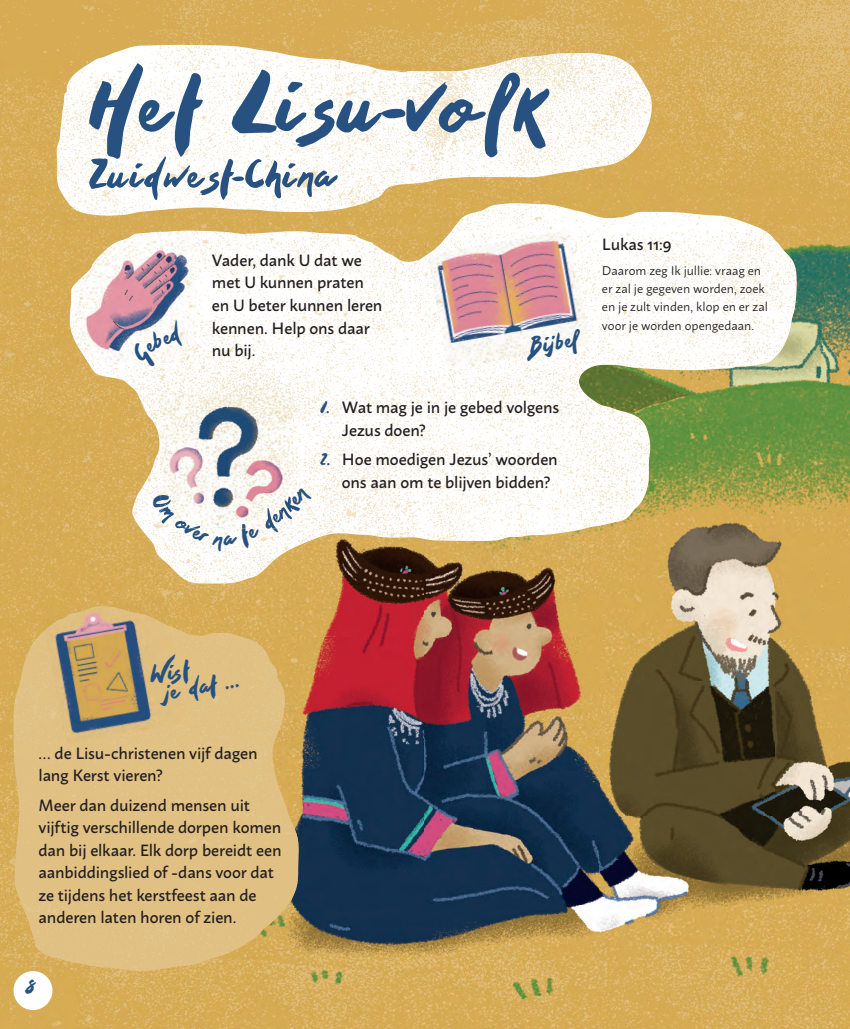
<style>
.page{position:relative;width:850px;height:1029px;background:#fff}
.page>*{position:absolute;margin:0;border:0;box-sizing:border-box;transform-origin:0 0}
.t1{font:112.5px "Wildbelle";letter-spacing:-.025em;color:#265180}
.t2{font:55px "Wildbelle";letter-spacing:-.005em;color:#265180}
.t3{font:32.5px "Wildbelle";color:#265180}
.t4{font:25px "Wildbelle";color:#265180}
.t5{font:500 16.25px/22.5px "Macho";letter-spacing:-.01em;color:#231f20}
.t6{font:12.5px/18.1px "Macho";color:#231f20}
.s1{font-family:"Wildbelle";font-weight:400;font-size:23.75px;color:#265180}
</style>
<div class="page">
<img style="left:0;top:0;width:850px;height:57px">
<img style="left:0;top:57px;width:850px;height:133px">
<img style="left:0;top:190px;width:76px;height:491px">
<img style="left:653px;top:190px;width:197px;height:45px">
<img style="left:798px;top:235px;width:52px;height:44px">
<img style="left:774px;top:279px;width:76px;height:749px">
<img style="left:76px;top:584px;width:43px;height:11px">
<img style="left:119px;top:584px;width:44px;height:11px">
<img style="left:600px;top:584px;width:174px;height:444px">
<img style="left:251px;top:584px;width:174px;height:187px">
<img style="left:425px;top:584px;width:175px;height:187px">
<img style="left:163px;top:584px;width:88px;height:21px">
<img style="left:0;top:681px;width:32px;height:347px">
<img style="left:299px;top:771px;width:301px;height:134px">
<img style="left:32px;top:973px;width:44px;height:55px">
<img style="left:207px;top:905px;width:393px;height:123px">
<img style="left:76px;top:973px;width:131px;height:55px">
<img style="left:56px;top:44px;width:597px;height:172px">
<img style="left:69px;top:202px;width:729px;height:382px">
<img style="left:13px;top:605px;width:286px;height:366px">
<img style="left:74px;top:230px;width:121px;height:132px">
<img style="left:428px;top:229px;width:162px;height:140px">
<img style="left:43px;top:595px;width:126px;height:35px">
<img style="left:45px;top:606px;width:142px;height:138px">
<img style="left:160px;top:395px;width:133px;height:92px">
<div style="left:14px;top:970px;width:38px;height:39px;background:#fff;border-radius:50%"></div>
<svg style="left:150px;top:487px;width:162px;height:64px"></svg>
<svg style="left:130px;top:320px;width:57px;height:49px"></svg>
<h1 class="t1" style="left:89px;top:26px;width:462px">Het Lisu-volk</h1>
<h2 class="t2" style="left:89px;top:136px;width:250px">Zuidwest-China</h2>
<p class="t5" style="left:212px;top:250px;width:172px">Vader, dank U dat we met U kunnen praten en U beter kunnen leren kennen. Help ons daar nu bij.</p>
<h3 class="t3" style="left:521px;top:325px;width:58px;rotate:-10deg">Bijbel</h3>
<p class="t5" style="left:342px;top:397px;width:219px;text-indent:-21px"><span class="s1">1.</span> Wat mag je in je gebed volgens<br>Jezus doen?</p>
<p class="t5" style="left:342px;top:449px;width:217px;text-indent:-21px"><span class="s1">2.</span> Hoe moedigen Jezus’ woorden ons aan om te blijven bidden?</p>
<p class="t5" style="left:602px;top:234px;width:71px">Lukas 11:9</p>
<p class="t6" style="left:602px;top:262px;width:167px">Daarom zeg Ik jullie: vraag en er zal je gegeven worden, zoek en je zult vinden, klop en er zal voor je worden opengedaan.</p>
<h3 class="t3" style="left:146px;top:653px;width:43px;rotate:-10deg">Wis t</h3>
<h3 class="t3" style="left:155px;top:670px;width:82px;rotate:-10deg">je dat ...</h3>
<p class="t5" style="left:39px;top:742px;width:221px">… de Lisu-christenen vijf dagen lang Kerst vieren?</p>
<p class="t5" style="left:39px;top:794px;width:245px">Meer dan duizend mensen uit vijftig verschillende dorpen komen dan bij elkaar. Elk dorp bereidt een aanbiddingslied of -dans voor dat ze tijdens het kerstfeest aan de anderen laten horen of zien.</p>
<h3 class="t4" style="left:25px;top:969px;width:12px">8</h3>
</div>
